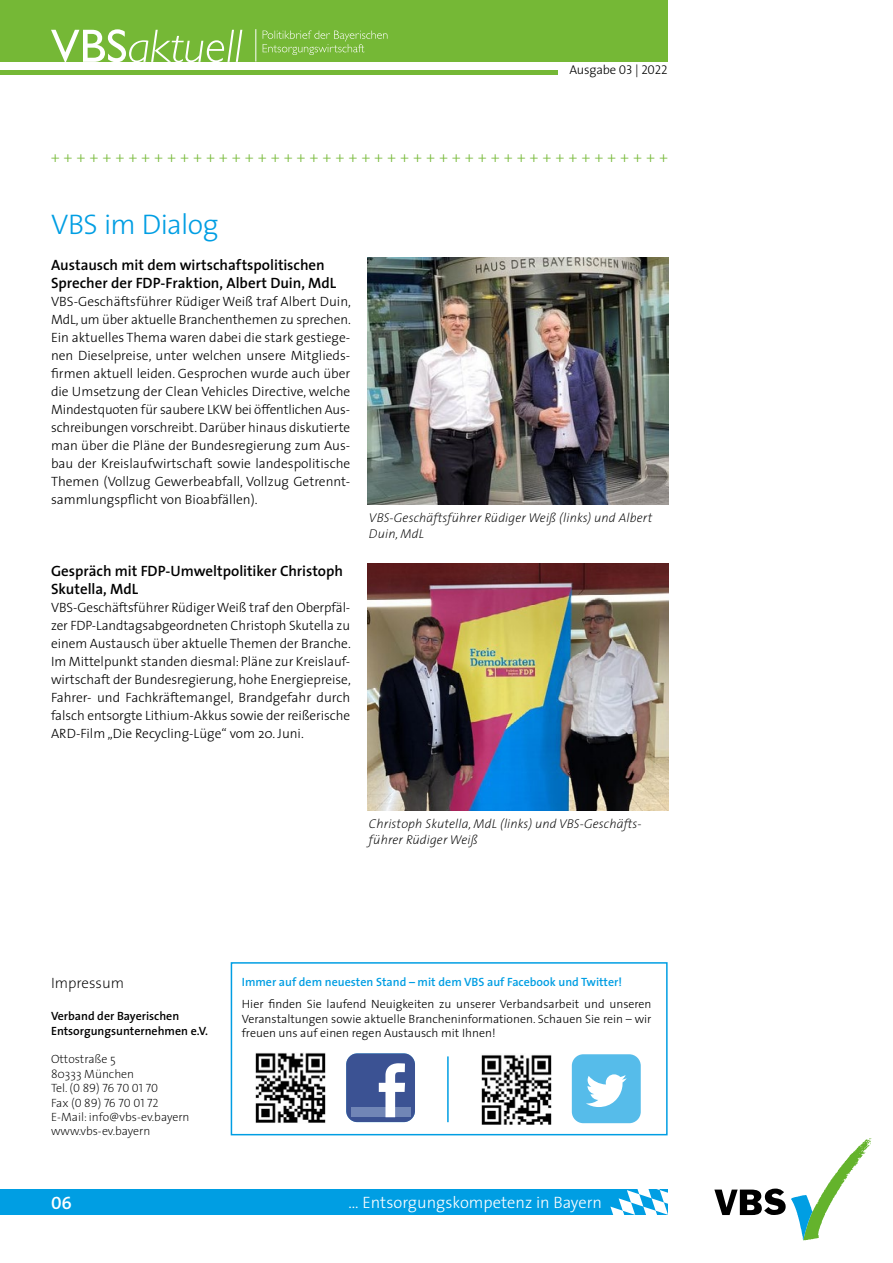
<style>
.page{position:relative;width:893px;height:1263px;background:#fff}
.page>*{position:absolute;margin:0;border:0;box-sizing:border-box;transform-origin:0 0}
.t1{font:300 28.5px "The Sans";letter-spacing:-.02em;color:#009ee3}
.t2{font:18px "The Sans Semi Bold Caps";color:#fff}
.t3{font:300 16.5px "The Sans";color:#fff}
.t4{font:600 15px/18px "The Sans";color:#000}
.t5{font:300 15px "The Sans";color:#75b836}
.t6{font:200 15px "The Sans";color:#000}
.t7{font:300 13.5px/18px "The Sans";color:#000;text-align:justify}
.t8{font:italic 200 12.75px/16.5px "The Sans";letter-spacing:.01em;color:#000}
.t9{font:300 12.75px "The Sans";letter-spacing:-.01em;color:#000}
.t10{font:300 12px/14.4px "The Sans";color:#000;text-align:justify}
.t11{font:200 12px/14.4px "The Sans";color:#000}
.t12{font:600 12px "The Sans";color:#009ee3}
.t13{font:600 12px/14.4px "The Sans";color:#000}
.t14{font:12px/14.4px "The Sans Extra Light Caps";color:#000}
.s1{font-family:"The Sans Light Caps";font-weight:400}
.s2{font-family:"The Sans";font-weight:200}
</style>
<div class="page">
<div style="left:0;top:1189px;width:668px;height:26px;background:#009ee3"></div>
<svg style="left:610px;top:1189px;width:58px;height:26px"></svg>
<div style="left:0;top:0;width:668px;height:62px;background:#75b836"></div>
<hr style="left:0;top:70px;width:557px;height:4px;background:#75b836">
<svg style="left:51px;top:29px;width:191px;height:33px"></svg>
<svg style="left:263px;top:30px;width:124px;height:25px"></svg>
<hr style="left:255px;top:29px;width:1px;height:33px;background:#fff">
<div style="left:231px;top:962px;width:437px;height:173px;border:2px solid #009ee3"></div>
<svg style="left:346px;top:1053px;width:69px;height:69px"></svg>
<img style="left:255px;top:1053px;width:71px;height:70px">
<div style="left:572px;top:1054px;width:69px;height:69px;background:#56bcea;border-radius:11px"></div>
<svg style="left:586px;top:1074px;width:41px;height:33px"></svg>
<img style="left:481px;top:1054px;width:71px;height:70px">
<hr style="left:447px;top:1056px;width:2px;height:66px;background:#009ee3">
<svg style="left:714px;top:1138px;width:157px;height:102px"></svg>
<img style="left:368px;top:257px;width:300px;height:247px">
<img style="left:368px;top:563px;width:300px;height:247px">
<p class="t9" style="left:569px;top:59px;width:100px">Ausgabe <span class="s1">03 | 2022</span></p>
<p class="t5" style="left:51px;top:145px;width:618px">++++++++++++++++++++++++++++++++++++++++++++++++</p>
<h1 class="t1" style="left:51px;top:201px;width:169px">VBS im Dialog</h1>
<p class="t4" style="left:51px;top:256px;width:287px">Austausch mit dem wirtschaftspolitischen<br>Sprecher der FDP-Fraktion, Albert Duin, MdL</p>
<p class="t7" style="left:51px;top:292px;width:301px">VBS-Geschäftsführer Rüdiger Weiß traf Albert Duin, MdL, um über aktuelle Branchenthemen zu sprechen.<br>Ein aktuelles Thema waren dabei die stark gestiege&shy;nen Dieselpreise, unter welchen unsere Mitglieds&shy;firmen aktuell leiden. Gesprochen wurde auch über die Umsetzung der Clean Vehicles Directive, welche Mindestquoten für saubere LKW bei öffentlichen Aus&shy;schreibungen vorschreibt. Darüber hinaus diskutierte man über die Pläne der Bundesregierung zum Aus&shy;bau der Kreislaufwirtschaft sowie landespolitische Themen (Vollzug Gewerbeabfall, Vollzug Getrennt&shy;sammlungspflicht von Bioabfällen).</p>
<p class="t4" style="left:51px;top:562px;width:294px">Gespräch mit FDP-Umweltpolitiker Christoph<br>Skutella, MdL</p>
<p class="t7" style="left:51px;top:598px;width:301px">VBS-Geschäftsführer Rüdiger Weiß traf den Oberpfäl&shy;zer FDP-Landtagsabgeordneten Christoph Skutella zu einem Austausch über aktuelle Themen der Branche.<br>Im Mittelpunkt standen diesmal: Pläne zur Kreislauf&shy;wirtschaft der Bundesregierung, hohe Energiepreise, Fahrer- und Fachkräftemangel, Brandgefahr durch falsch entsorgte Lithium-Akkus sowie der reißerische ARD-Film „Die Recycling-Lüge“ vom 20. Juni.</p>
<p class="t8" style="left:369px;top:509px;width:285px">VBS-Geschäftsführer Rüdiger Weiß (links) und Albert<br>Duin, MdL</p>
<p class="t8" style="left:369px;top:815px;width:273px">Christoph Skutella, MdL (links) und VBS-Geschäfts&shy;führer Rüdiger Weiß</p>
<p class="t6" style="left:51px;top:970px;width:75px">Impressum</p>
<p class="t13" style="left:51px;top:1008px;width:159px">Verband der Bayerischen<br>Entsorgungsunternehmen e.V.</p>
<p class="t11" style="left:51px;top:1052px;width:85px">Ottostraße 5<br>80333 München</p>
<p class="t14" style="left:51px;top:1080px;width:109px"><span class="s2">Tel.</span> (0 89) 76 70 01 70<br><span class="s2">Fax</span> (0 89) 76 70 01 72</p>
<p class="t11" style="left:51px;top:1109px;width:140px">E-Mail: info@vbs-ev.bayern www.vbs-ev.bayern</p>
<p class="t12" style="left:242px;top:971px;width:382px">Immer auf dem neuesten Stand – mit dem VBS auf Facebook und Twitter!</p>
<p class="t10" style="left:242px;top:997px;width:411px">Hier finden Sie laufend Neuigkeiten zu unserer Verbandsarbeit und unseren Veranstaltungen sowie aktuelle Brancheninformationen. Schauen Sie rein – wir freuen uns auf einen regen Austausch mit Ihnen!</p>
<h2 class="t2" style="left:51px;top:1188px;width:22px">06</h2>
<p class="t3" style="left:349px;top:1189px;width:255px">… Entsorgungskompetenz in Bayern</p>
</div>
